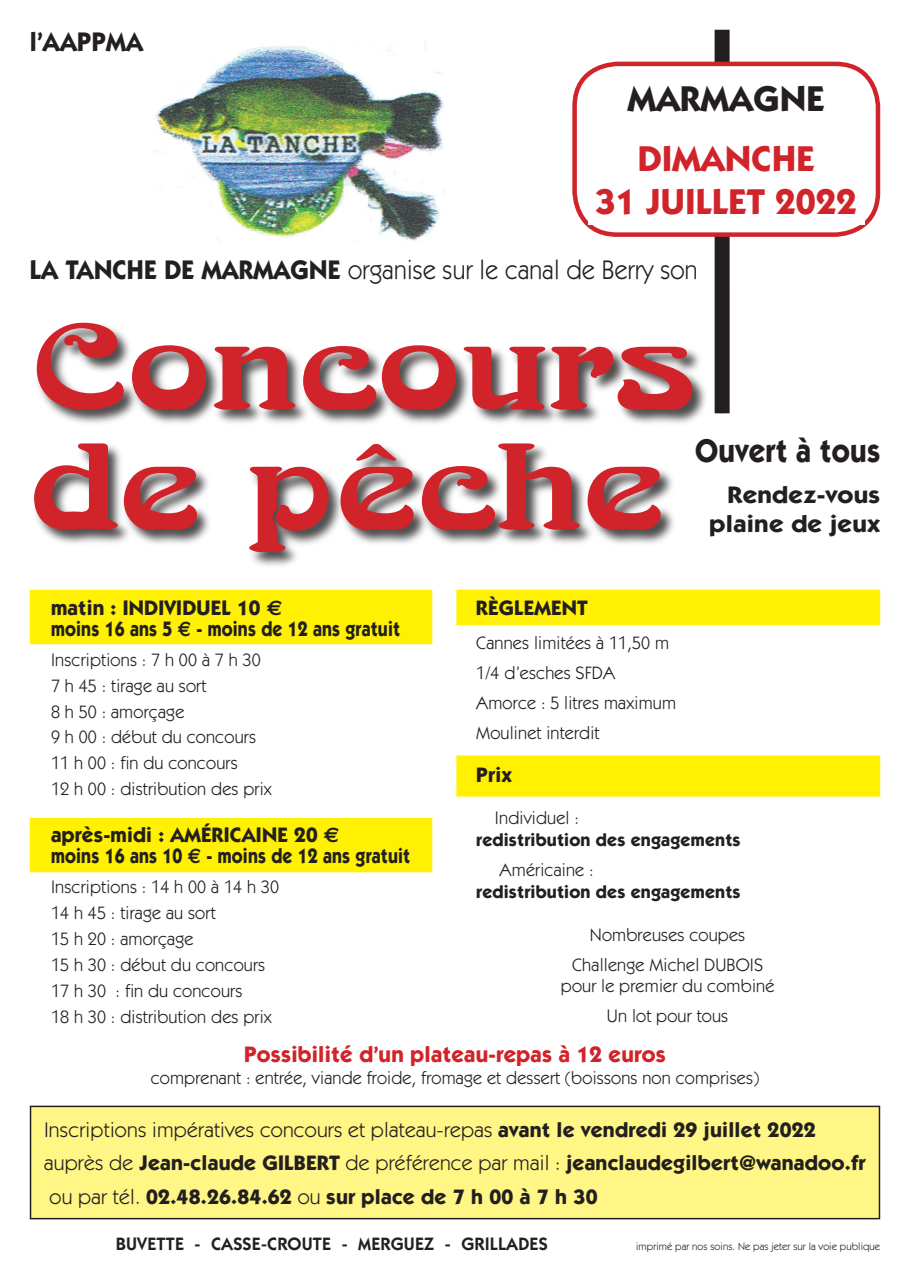
<style>
.page{position:relative;width:910px;height:1280px;background:#fff}
.page>*{position:absolute;margin:0;border:0;box-sizing:border-box;transform-origin:0 0}
.t1{font:120px "Arnold Boecklin";letter-spacing:.01em;color:#d1232a;scale:1.24 1}
.t2{font:700 36px "Itc Kabel";letter-spacing:.01em;color:#d1232a}
.t3{font:700 36px "Itc Kabel";letter-spacing:.01em;color:#231f20}
.t4{font:700 33px "Itc Kabel";letter-spacing:.01em;color:#231f20;scale:.9 1}
.t5{font:27px "Itc Kabel";letter-spacing:.01em;color:#231f20;scale:.94 1}
.t6{font:700 27px "Itc Kabel";letter-spacing:.01em;color:#231f20;scale:.94 1}
.t7{font:700 24px "Itc Kabel";letter-spacing:.01em;color:#231f20;scale:1.09 1}
.t8{font:700 22.5px "Itc Kabel";letter-spacing:.01em;color:#d1232a}
.t9{font:700 21px "Itc Kabel";letter-spacing:.01em;color:#231f20}
.t10{font:21px "Itc Kabel";letter-spacing:.01em;color:#231f20}
.t11{font:700 21px "Itc Kabel";letter-spacing:.01em;color:#231f20;scale:.85 1}
.t12{font:18px "Itc Kabel";letter-spacing:.01em;color:#231f20}
.t13{font:700 18px "Itc Kabel";letter-spacing:.01em;color:#231f20}
.t14{font:600 18px "Itc Kabel";letter-spacing:.01em;color:#231f20}
.t15{font:10.5px "Itc Kabel";letter-spacing:.01em;color:#231f20}
.s1{font-weight:700}
.s2{font-weight:400}
</style>
<div class="page">
<div style="left:32px;top:320px;width:678px;height:250px;background:#231f20;opacity:.8"></div>
<div style="left:715px;top:30px;width:15px;height:383px;background:#231f20"></div>
<svg style="left:572px;top:59px;width:309px;height:176px"></svg>
<div style="left:588px;top:83px;width:276px;height:142px;background:#fff"></div>
<img style="left:155px;top:43px;width:289px;height:200px">
<div style="left:31px;top:1106px;width:848px;height:113px;background:#fff685"></div>
<div style="left:30px;top:1106px;width:850px;height:113px;border:2px solid #231f20"></div>
<div style="left:31px;top:590px;width:401px;height:53px;background:#fff101"></div>
<div style="left:30px;top:590px;width:402px;height:54px;border:2px solid #fff101"></div>
<div style="left:31px;top:819px;width:401px;height:52px;background:#fff101"></div>
<div style="left:30px;top:818px;width:402px;height:54px;border:2px solid #fff101"></div>
<div style="left:457px;top:590px;width:422px;height:34px;background:#fff101"></div>
<div style="left:456px;top:590px;width:424px;height:35px;border:2px solid #fff101"></div>
<div style="left:457px;top:756px;width:422px;height:40px;background:#fff101"></div>
<div style="left:456px;top:755px;width:424px;height:42px;border:2px solid #fff101"></div>
<p class="t6" style="left:30px;top:25px;width:122px">l’AAPPMA</p>
<p class="t3" style="left:628px;top:77px;width:198px">MARMAGNE</p>
<p class="t2" style="left:638px;top:137px;width:178px">DIMANCHE</p>
<p class="t2" style="left:595px;top:180px;width:263px">31 JUILLET 2022</p>
<p class="t5" style="left:30px;top:254px;width:712px"><span class="s1">LA TANCHE DE MARMAGNE</span> organise sur le canal de Berry son</p>
<p class="t1" style="left:30px;top:300px;width:539px">Concours</p>
<p class="t1" style="left:30px;top:420px;width:512px">de pêche</p>
<p class="t4" style="left:695px;top:430px;width:207px">Ouvert à tous</p>
<p class="t7" style="left:728px;top:480px;width:141px">Rendez-vous</p>
<p class="t7" style="left:710px;top:509px;width:158px">plaine de jeux</p>
<p class="t9" style="left:476px;top:595px;width:113px">RÈGLEMENT</p>
<p class="t12" style="left:476px;top:632px;width:194px">Cannes limitées à 11,50 m</p>
<p class="t12" style="left:476px;top:662px;width:140px">1/4 d’esches SFDA</p>
<p class="t12" style="left:476px;top:693px;width:201px">Amorce : 5 litres maximum</p>
<p class="t12" style="left:476px;top:723px;width:125px">Moulinet interdit</p>
<p class="t9" style="left:476px;top:762px;width:37px">Prix</p>
<p class="t12" style="left:495px;top:808px;width:85px">Individuel :</p>
<p class="t13" style="left:476px;top:829px;width:266px">redistribution des engagements</p>
<p class="t12" style="left:500px;top:859px;width:95px">Américaine :</p>
<p class="t13" style="left:476px;top:881px;width:266px">redistribution des engagements</p>
<p class="t12" style="left:590px;top:924px;width:157px">Nombreuses coupes</p>
<p class="t12" style="left:572px;top:954px;width:192px">Challenge Michel DUBOIS</p>
<p class="t12" style="left:561px;top:976px;width:215px">pour le premier du combiné</p>
<p class="t12" style="left:607px;top:1006px;width:123px">Un lot pour tous</p>
<p class="t8" style="left:244px;top:1041px;width:423px">Possibilité d’un plateau-repas à 12 euros</p>
<p class="t12" style="left:151px;top:1067px;width:610px">comprenant : entrée, viande froide, fromage et dessert (boissons non comprises)</p>
<p class="t9" style="left:51px;top:595px;width:211px">matin : INDIVIDUEL 10</p>
<p class="t11" style="left:51px;top:616px;width:412px">moins 16 ans 5 - moins de 12 ans gratuit</p>
<p class="t12" style="left:51px;top:649px;width:211px">Inscriptions : 7 h 00 à 7 h 30</p>
<p class="t12" style="left:51px;top:675px;width:157px">7 h 45 : tirage au sort</p>
<p class="t12" style="left:51px;top:701px;width:135px">8 h 50 : amorçage</p>
<p class="t12" style="left:51px;top:727px;width:207px">9 h 00 : début du concours</p>
<p class="t12" style="left:51px;top:753px;width:188px">11 h 00 : fin du concours</p>
<p class="t12" style="left:51px;top:778px;width:222px">12 h 00 : distribution des prix</p>
<p class="t9" style="left:51px;top:822px;width:268px">après-midi : AMÉRICAINE 20</p>
<p class="t11" style="left:51px;top:843px;width:424px">moins 16 ans 10 - moins de 12 ans gratuit</p>
<p class="t12" style="left:51px;top:877px;width:230px">Inscriptions : 14 h 00 à 14 h 30</p>
<p class="t12" style="left:51px;top:902px;width:166px">14 h 45 : tirage au sort</p>
<p class="t12" style="left:51px;top:928px;width:144px">15 h 20 : amorçage</p>
<p class="t12" style="left:51px;top:954px;width:216px">15 h 30 : début du concours</p>
<p class="t12" style="left:51px;top:980px;width:193px">17 h 30 : fin du concours</p>
<p class="t12" style="left:51px;top:1006px;width:222px">18 h 30 : distribution des prix</p>
<p class="t10" style="left:44px;top:1117px;width:773px">Inscriptions impératives concours et plateau-repas <span class="s1">avant le vendredi 29 juillet 2022</span></p>
<p class="t9" style="left:44px;top:1150px;width:823px"><span class="s2">auprès de</span> Jean-claude GILBERT <span class="s2">de préférence par mail :</span> jeanclaudegilbert@wanadoo.fr</p>
<p class="t9" style="left:50px;top:1184px;width:549px"><span class="s2">ou par tél.</span> 02.48.26.84.62 <span class="s2">ou</span> sur place de 7 h 00 à 7 h 30</p>
<p class="t14" style="left:116px;top:1233px;width:433px">BUVETTE - CASSE-CROUTE - MERGUEZ - GRILLADES</p>
<p class="t15" style="left:636px;top:1240px;width:246px">imprimé par nos soins. Ne pas jeter sur la voie publique</p>
</div>
